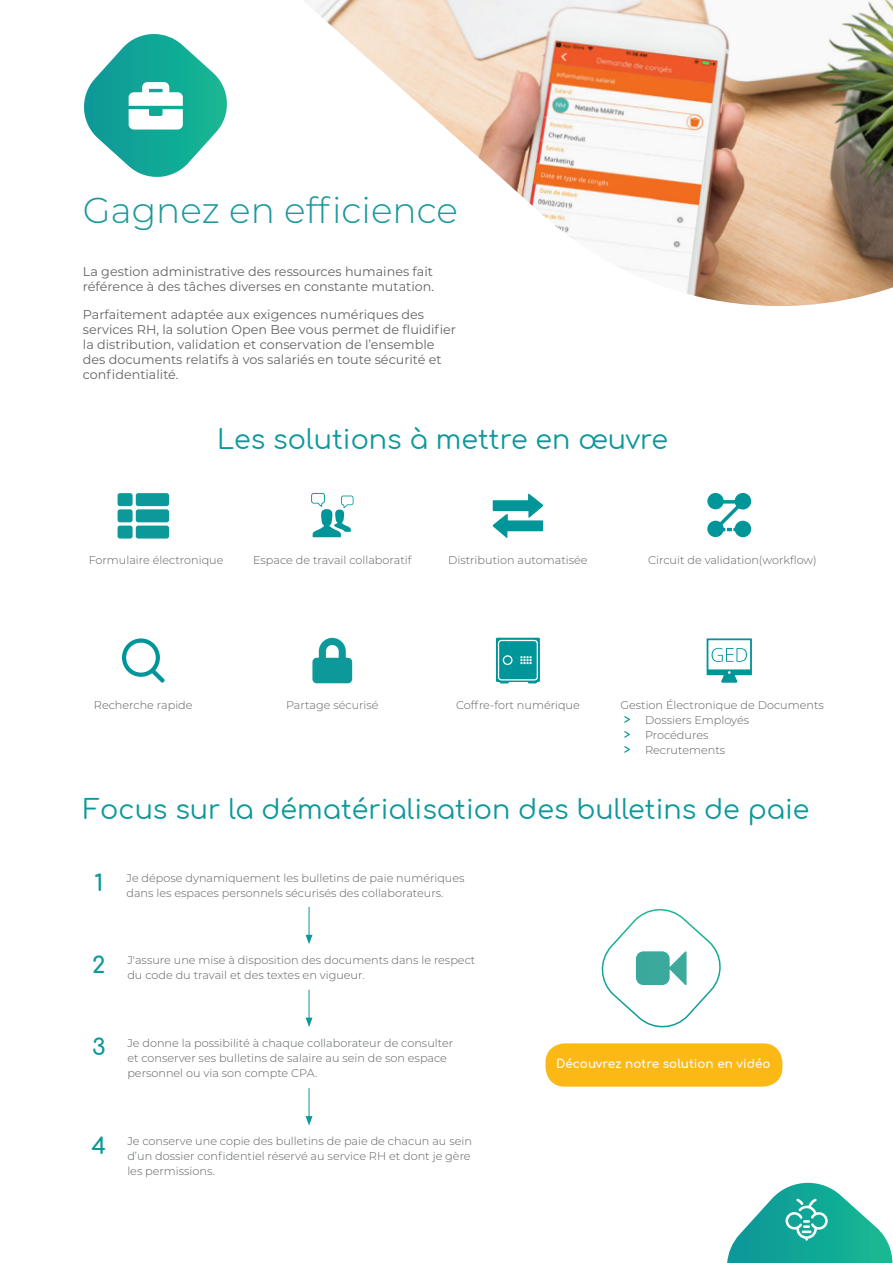
<style>
.page{position:relative;width:893px;height:1263px;background:#fff}
.page>*{position:absolute;margin:0;border:0;box-sizing:border-box;transform-origin:0 0}
.t1{font:300 36px "Montserrat";color:#1b989a}
.t2{font:27px "Comfortaa";color:#0d9899}
.t3{font:700 22.5px "Comfortaa";color:#0d9899}
.t4{font:12.75px/15px "Montserrat";color:#636366}
.t5{font:700 12px "Comfortaa";color:#fff}
.t6{font:300 11.25px/15px "Montserrat";color:#5b5f60}
.t7{font:300 11.25px "Montserrat";color:#636366}
.s1{font-family:"Comfortaa";font-weight:700;font-size:12px;color:#fff}
</style>
<div class="page">
<img style="left:314px;top:0;width:579px;height:306px">
<svg style="left:727px;top:1183px;width:165px;height:80px"></svg>
<svg style="left:312px;top:638px;width:40px;height:45px"></svg>
<svg style="left:118px;top:493px;width:51px;height:45px;background:#40adae"></svg>
<svg style="left:311px;top:493px;width:42px;height:44px"></svg>
<svg style="left:492px;top:493px;width:52px;height:45px"></svg>
<svg style="left:707px;top:493px;width:44px;height:44px"></svg>
<svg style="left:122px;top:638px;width:43px;height:45px"></svg>
<svg style="left:496px;top:638px;width:44px;height:45px;background:#27a5a8"></svg>
<svg style="left:707px;top:638px;width:45px;height:45px"></svg>
<svg style="left:84px;top:34px;width:143px;height:143px"></svg>
<div style="left:545px;top:1043px;width:237px;height:44px;background:#fcb814;border-radius:20px"></div>
<svg style="left:601px;top:909px;width:120px;height:119px"></svg>
<hr style="left:309px;top:907px;width:1px;height:30px;background:#0d9899">
<svg style="left:306px;top:935px;width:6px;height:9px"></svg>
<hr style="left:309px;top:990px;width:1px;height:30px;background:#0d9899">
<svg style="left:306px;top:1017px;width:6px;height:10px"></svg>
<hr style="left:309px;top:1088px;width:1px;height:30px;background:#0d9899">
<svg style="left:306px;top:1116px;width:6px;height:9px"></svg>
<p class="t1" style="left:83px;top:185px;width:376px">Gagnez en efficience</p>
<p class="t4" style="left:83px;top:263px;width:353px">La gestion administrative des ressources humaines fait référence à des tâches diverses en constante mutation.</p>
<p class="t4" style="left:83px;top:306px;width:375px">Parfaitement adaptée aux exigences numériques des services RH, la solution Open Bee vous permet de fluidifier la distribution, validation et conservation de l’ensemble des documents relatifs à vos salariés en toute sécurité et confidentialité.</p>
<p class="t2" style="left:217px;top:415px;width:452px">Les solutions à mettre en œuvre</p>
<p class="t6" style="left:89px;top:552px;width:136px">Formulaire électronique</p>
<p class="t6" style="left:253px;top:552px;width:160px">Espace de travail collaboratif</p>
<p class="t6" style="left:448px;top:552px;width:141px">Distribution automatisée</p>
<p class="t6" style="left:648px;top:552px;width:170px">Circuit de validation(workflow)</p>
<p class="t6" style="left:94px;top:697px;width:100px">Recherche rapide</p>
<p class="t6" style="left:456px;top:697px;width:125px">Coffre-fort numérique</p>
<p class="t6" style="left:620px;top:697px;width:205px">Gestion Électronique de Documents</p>
<p class="t6" style="left:624px;top:712px;width:127px"><span class="s1">&gt;</span> Dossiers Employés</p>
<p class="t6" style="left:624px;top:727px;width:86px"><span class="s1">&gt;</span> Procédures</p>
<p class="t6" style="left:624px;top:742px;width:103px"><span class="s1">&gt;</span> Recrutements</p>
<p class="t7" style="left:286px;top:697px;width:94px">Partage sécurisé</p>
<p class="t2" style="left:83px;top:784px;width:728px">Focus sur la dématérialisation des bulletins de paie</p>
<p class="t3" style="left:94px;top:861px;width:10px">1</p>
<p class="t6" style="left:126px;top:870px;width:340px">Je dépose dynamiquement les bulletins de paie numériques dans les espaces personnels sécurisés des collaborateurs.</p>
<p class="t3" style="left:92px;top:944px;width:15px">2</p>
<p class="t6" style="left:127px;top:952px;width:350px">J'assure une mise à disposition des documents dans le respect du code du travail et des textes en vigueur.</p>
<p class="t3" style="left:92px;top:1026px;width:15px">3</p>
<p class="t6" style="left:127px;top:1035px;width:327px">Je donne la possibilité à chaque collaborateur de consulter et conserver ses bulletins de salaire au sein de son espace personnel ou via son compte CPA.</p>
<p class="t5" style="left:556px;top:1053px;width:216px">Découvrez notre solution en vidéo</p>
<p class="t3" style="left:92px;top:1125px;width:16px">4</p>
<p class="t6" style="left:127px;top:1133px;width:346px;text-align:justify">Je conserve une copie des bulletins de paie de chacun au sein d’un dossier confidentiel réservé au service RH et dont je gère les permissions.</p>
</div>
